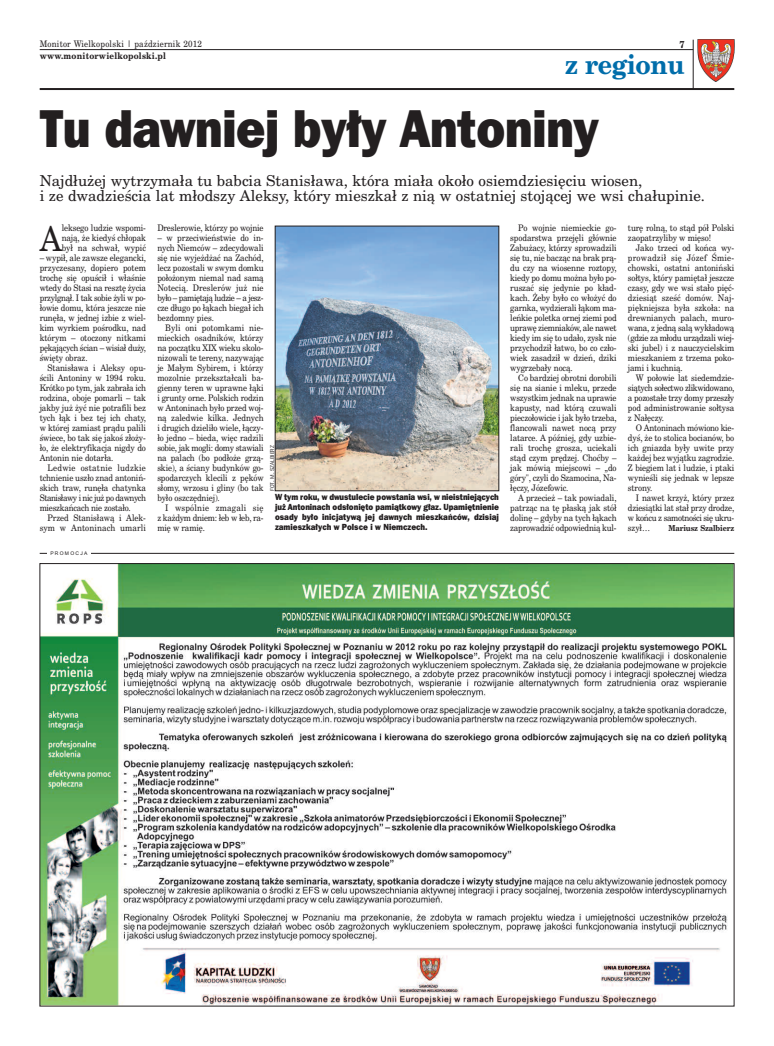
<style>
.page{position:relative;width:774px;height:1046px;background:#fff}
.page>*{position:absolute;margin:0;border:0;box-sizing:border-box;transform-origin:0 0}
.t1{font:53px "Frnk Goth ITC Hv PL";letter-spacing:-.01em;color:#231f20;scale:.9 1}
.t2{font:34.1px "New Brunswick";color:#231f20;scale:.9 1}
.t3{font:700 27px "New Brunswick";letter-spacing:-.015em;color:#006daa;scale:.93 1}
.t4{font:15px/15px "New Brunswick";color:#231f20}
.t5{font:700 10px "New Brunswick";color:#231f20;scale:.9 1}
.t6{font:9px/10px "New Brunswick";letter-spacing:-.015em;color:#231f20;text-align:justify;scale:.9 1}
.t7{font:9px "New Brunswick";letter-spacing:.025em;color:#231f20;scale:.9 1}
.t8{font:700 9px "New Brunswick";letter-spacing:.025em;color:#231f20;scale:.9 1}
.t9{font:8.8px/10px "Frnk Goth ITC Hv PL";color:#231f20;text-align:justify;scale:.9 1}
.t10{font:700 8.2px "New Brunswick";letter-spacing:-.015em;color:#231f20;scale:.88 1}
.t11{font:5.5px "Frnk Goth ITC Bk PL";color:#231f20}
.t12{font:5px "Arial";letter-spacing:.25em;color:#231f20}
</style>
<div class="page">
<hr style="left:40px;top:88px;width:694px;height:2px;background:#231f20">
<hr style="left:40px;top:49px;width:653px;height:1px;background:#231f20">
<img style="left:697px;top:40px;width:37px;height:42px">
<hr style="left:693px;top:40px;width:1px;height:49px;background:#231f20">
<img style="left:42px;top:565px;width:690px;height:439px">
<hr style="left:40px;top:553px;width:694px;height:1px;background:#231f20">
<div style="left:47px;top:551px;width:44px;height:6px;background:#fff"></div>
<img style="left:277px;top:228px;width:220px;height:261px">
<div style="left:275px;top:226px;width:224px;height:265px;border:1px solid #231f20"></div>
<p class="t7" style="left:40px;top:38px;width:182px">Monitor Wielkopolski | październik 2012</p>
<p class="t8" style="left:40px;top:50px;width:142px">www.monitorwielkopolski.pl</p>
<h3 class="t3" style="left:565px;top:48px;width:130px">z regionu</h3>
<p class="t5" style="left:679px;top:38px;width:7px">7</p>
<h1 class="t1" style="left:40px;top:111px;width:623px">Tu dawniej były Antoniny</h1>
<h3 class="t4" style="left:40px;top:173px;width:667px">Najdłużej wytrzymała tu babcia Stanisława, która miała około osiemdziesięciu wiosen,<br>i ze dwadzieścia lat młodszy Aleksy, który mieszkał z nią w ostatniej stojącej we wsi chałupinie.</h3>
<h2 class="t2" style="left:40px;top:217px;width:26px">A</h2>
<p class="t6" style="left:62px;top:222px;width:95px">leksego ludzie wspomi&shy;nają, że kiedyś chłopak był na schwał, wypić</p>
<p class="t6" style="left:40px;top:252px;width:120px">– wypił, ale zawsze elegancki, przyczesany, dopiero potem trochę się opuścił i właśnie wtedy do Stasi na resztę życia przylgnął. I tak sobie żyli w po&shy;łowie domu, która jeszcze nie runęła, w jednej izbie z wiel&shy;kim wyrkiem pośrodku, nad którym – otoczony nitkami pękających ścian – wisiał duży, święty obraz.</p>
<p class="t6" style="left:40px;top:362px;width:120px;text-indent:8px">Stanisława i Aleksy opu&shy;ścili Antoniny w 1994 roku.<br>Krótko po tym, jak zabrała ich rodzina, oboje pomarli – tak jakby już żyć nie potrafili bez tych łąk i bez tej ich chaty, w której zamiast prądu palili świece, bo tak się jakoś złoży&shy;ło, że elektryfikacja nigdy do Antonin nie dotarła.</p>
<p class="t6" style="left:40px;top:462px;width:120px;text-indent:8px">Ledwie ostatnie ludzkie tchnienie uszło znad antoniń&shy;skich traw, runęła chatynka Stanisławy i nic już po dawnych mieszkańcach nie zostało.</p>
<p class="t6" style="left:40px;top:512px;width:120px;text-align:right">Przed Stanisławą i Alek&shy;sym w Antoninach umarli</p>
<p class="t12" style="left:50px;top:551px;width:39px">PROMOCJA</p>
<p class="t6" style="left:157px;top:222px;width:120px">Dreslerowie, którzy po wojnie</p>
<p class="t6" style="left:157px;top:232px;width:120px">– w przeciwieństwie do in&shy;nych Niemców – zdecydowali się nie wyjeżdżać na Zachód, lecz pozostali w swym domku położonym niemal nad samą Notecią. Dreslerów już nie było – pamiętają ludzie – a jesz&shy;cze długo po łąkach biegał ich bezdomny pies.</p>
<p class="t6" style="left:157px;top:322px;width:120px;text-indent:8px">Byli oni potomkami nie&shy;mieckich osadników, którzy na początku XIX wieku skolo&shy;nizowali te tereny, nazywając je Małym Sybirem, i którzy mozolnie przekształcali ba&shy;gienny teren w uprawne łąki i grunty orne. Polskich rodzin w Antoninach było przed woj&shy;ną zaledwie kilka. Jednych i drugich dzieliło wiele, łączy&shy;ło jedno – bieda, więc radzili sobie, jak mogli: domy stawiali na palach (bo podłoże grzą&shy;skie), a ściany budynków go&shy;spodarczych klecili z pęków słomy, wrzosu i gliny (bo tak było oszczędniej).</p>
<p class="t6" style="left:157px;top:502px;width:120px;text-indent:8px">I wspólnie zmagali się z każdym dniem: łeb w łeb, ra&shy;mię w ramię.</p>
<p class="t11" style="left:270px;top:491px;width:47px;rotate:-90deg">FOT. M. SZALBIERZ</p>
<p class="t9" style="left:275px;top:493px;width:250px">W tym roku, w dwustulecie powstania wsi, w nieistniejących już Antoninach odsłonięto pamiątkowy głaz. Upamiętnienie osady było inicjatywą jej dawnych mieszkańców, dzisiaj zamieszkałych w Polsce i w Niemczech.</p>
<p class="t6" style="left:510px;top:222px;width:120px;text-indent:8px">Po wojnie niemieckie go&shy;spodarstwa przejęli głównie Zabużacy, którzy sprowadzili się tu, nie bacząc na brak prą&shy;du czy na wiosenne roztopy, kiedy po domu można było po&shy;ruszać się jedynie po kład&shy;kach. Żeby było co włożyć do garnka, wydzierali łąkom ma&shy;leńkie poletka ornej ziemi pod uprawę ziemniaków, ale nawet kiedy im się to udało, zysk nie przychodził łatwo, bo co czło&shy;wiek zasadził w dzień, dziki wygrzebały nocą.</p>
<p class="t6" style="left:510px;top:372px;width:120px;text-indent:8px">Co bardziej obrotni dorobili się na sianie i mleku, przede wszystkim jednak na uprawie kapusty, nad którą czuwali pieczołowicie i jak było trzeba, flancowali nawet nocą przy latarce. A później, gdy uzbie&shy;rali trochę grosza, uciekali stąd czym prędzej. Choćby – jak mówią miejscowi – „do góry", czyli do Szamocina, Na&shy;łęczy, Józefowic.</p>
<p class="t6" style="left:510px;top:492px;width:120px;text-indent:8px">A przecież – tak powiadali, patrząc na tę płaską jak stół dolinę – gdyby na tych łąkach zaprowadzić odpowiednią kul-</p>
<p class="t6" style="left:628px;top:222px;width:120px">turę rolną, to stąd pół Polski zaopatrzyliby w mięso!</p>
<p class="t6" style="left:628px;top:242px;width:120px;text-indent:8px">Jako trzeci od końca wy&shy;prowadził się Józef Śmie&shy;chowski, ostatni antoniński sołtys, który pamiętał jeszcze czasy, gdy we wsi stało pięć&shy;dziesiąt sześć domów. Naj&shy;piękniejsza była szkoła: na drewnianych palach, muro&shy;wana, z jedną salą wykładową (gdzie za młodu urządzali wiej&shy;ski jubel) i z nauczycielskim mieszkaniem z trzema poko&shy;jami i kuchnią.</p>
<p class="t6" style="left:628px;top:372px;width:120px;text-indent:8px">W połowie lat siedemdzie&shy;siątych sołectwo zlikwidowano, a pozostałe trzy domy przeszły pod administrowanie sołtysa z Nałęczy.</p>
<p class="t6" style="left:628px;top:422px;width:120px;text-indent:8px">O Antoninach mówiono kie&shy;dyś, że to stolica bocianów, bo ich gniazda były uwite przy każdej bez wyjątku zagrodzie.<br>Z biegiem lat i ludzie, i ptaki wynieśli się jednak w lepsze strony.</p>
<p class="t6" style="left:628px;top:492px;width:120px;text-indent:8px">I nawet krzyż, który przez dziesiątki lat stał przy drodze, w końcu z samotności się ukru&shy;szył…</p>
<p class="t10" style="left:668px;top:522px;width:76px">Mariusz Szalbierz</p>
</div>
